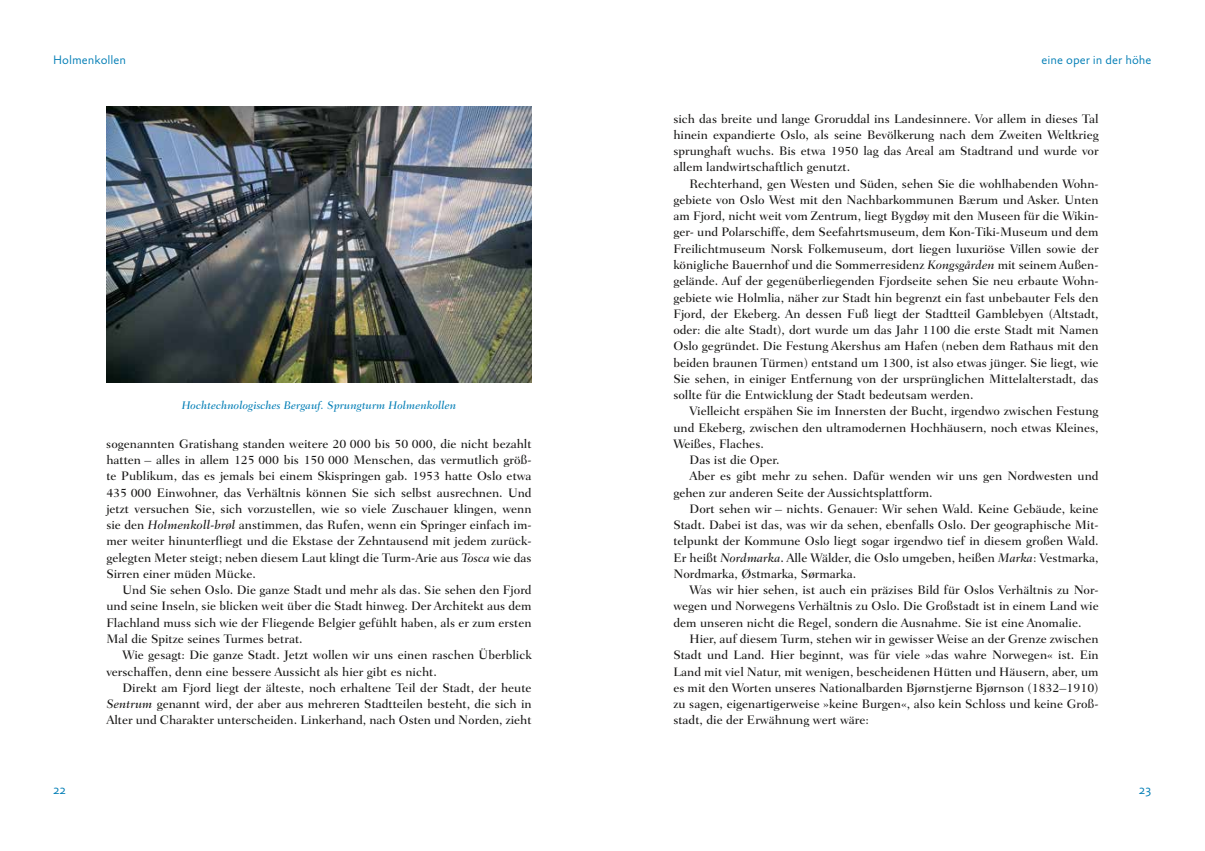
<style>
.page{position:relative;width:1205px;height:851px;background:#fff}
.page>*{position:absolute;margin:0;border:0;box-sizing:border-box;transform-origin:0 0}
.t1{font:500 12.5px/16.2px "Fairfield LT Std";color:#181716;text-align:justify}
.t2{font:300 12.5px "Absara Sans OT";color:#007db5}
.t3{font:italic 500 11.25px "Fairfield LT Std";color:#007db5}
.s1{font-style:italic}
</style>
<div class="page">
<img style="left:106px;top:106px;width:425px;height:277px">
<p class="t2" style="left:53px;top:53px;width:75px">Holmenkollen</p>
<p class="t2" style="left:1041px;top:53px;width:111px">eine oper in der höhe</p>
<p class="t3" style="left:182px;top:398px;width:276px">Hochtechnologisches Bergauf. Sprungturm Holmenkollen</p>
<p class="t1" style="left:106px;top:435px;width:427px">sogenannten Gratishang standen weitere 20 000 bis 50 000, die nicht bezahlt hatten – alles in allem 125 000 bis 150 000 Menschen, das vermutlich größ&shy;te Publikum, das es jemals bei einem Skispringen gab. 1953 hatte Oslo etwa 435 000 Einwohner, das Verhältnis können Sie sich selbst ausrechnen. Und jetzt versuchen Sie, sich vorzustellen, wie so viele Zuschauer klingen, wenn sie den <span class="s1">Holmenkoll-brøl</span> anstimmen, das Rufen, wenn ein Springer einfach im&shy;mer weiter hinunterfliegt und die Ekstase der Zehntausend mit jedem zurück&shy;gelegten Meter steigt; neben diesem Laut klingt die Turm-Arie aus <span class="s1">Tosca</span> wie das Sirren einer müden Mücke.</p>
<p class="t1" style="left:106px;top:582px;width:427px;text-indent:16px">Und Sie sehen Oslo. Die ganze Stadt und mehr als das. Sie sehen den Fjord und seine Inseln, sie blicken weit über die Stadt hinweg. Der Architekt aus dem Flachland muss sich wie der Fliegende Belgier gefühlt haben, als er zum ersten Mal die Spitze seines Turmes betrat.</p>
<p class="t1" style="left:106px;top:647px;width:427px;text-indent:16px">Wie gesagt: Die ganze Stadt. Jetzt wollen wir uns einen raschen Überblick verschaffen, denn eine bessere Aussicht als hier gibt es nicht.</p>
<p class="t1" style="left:106px;top:679px;width:427px;text-indent:16px">Direkt am Fjord liegt der älteste, noch erhaltene Teil der Stadt, der heute <span class="s1">Sentrum</span> genannt wird, der aber aus mehreren Stadtteilen besteht, die sich in Alter und Charakter unterscheiden. Linkerhand, nach Osten und Norden, zieht</p>
<p class="t1" style="left:673px;top:110px;width:427px">sich das breite und lange Groruddal ins Landesinnere. Vor allem in dieses Tal hinein expandierte Oslo, als seine Bevölkerung nach dem Zweiten Weltkrieg sprunghaft wuchs. Bis etwa 1950 lag das Areal am Stadtrand und wurde vor allem landwirtschaftlich genutzt.</p>
<p class="t1" style="left:673px;top:175px;width:427px;text-indent:16px">Rechterhand, gen Westen und Süden, sehen Sie die wohlhabenden Wohn&shy;gebiete von Oslo West mit den Nachbarkommunen Bærum und Asker. Unten am Fjord, nicht weit vom Zentrum, liegt Bygdøy mit den Museen für die Wikin&shy;ger- und Polarschiffe, dem Seefahrtsmuseum, dem Kon-Tiki-Museum und dem Freilichtmuseum Norsk Folkemuseum, dort liegen luxuriöse Villen sowie der königliche Bauernhof und die Sommerresidenz <span class="s1">Kongsgården</span> mit seinem Außen&shy;gelände. Auf der gegenüberliegenden Fjordseite sehen Sie neu erbaute Wohn&shy;gebiete wie Holmlia, näher zur Stadt hin begrenzt ein fast unbebauter Fels den Fjord, der Ekeberg. An dessen Fuß liegt der Stadtteil Gamblebyen (Altstadt, oder: die alte Stadt), dort wurde um das Jahr 1100 die erste Stadt mit Namen Oslo gegründet. Die Festung Akershus am Hafen (neben dem Rathaus mit den beiden braunen Türmen) entstand um 1300, ist also etwas jünger. Sie liegt, wie Sie sehen, in einiger Entfernung von der ursprünglichen Mittelalterstadt, das sollte für die Entwicklung der Stadt bedeutsam werden.</p>
<p class="t1" style="left:689px;top:403px;width:410px">Vielleicht erspähen Sie im Innersten der Bucht, irgendwo zwischen Festung</p>
<p class="t1" style="left:673px;top:419px;width:427px">und Ekeberg, zwischen den ultramodernen Hochhäusern, noch etwas Kleines,</p>
<p class="t1" style="left:673px;top:435px;width:92px">Weißes, Flaches.</p>
<p class="t1" style="left:689px;top:452px;width:92px">Das ist die Oper.</p>
<p class="t1" style="left:689px;top:468px;width:410px">Aber es gibt mehr zu sehen. Dafür wenden wir uns gen Nordwesten und</p>
<p class="t1" style="left:673px;top:484px;width:261px">gehen zur anderen Seite der Aussichtsplattform.</p>
<p class="t1" style="left:689px;top:500px;width:410px">Dort sehen wir – nichts. Genauer: Wir sehen Wald. Keine Gebäude, keine</p>
<p class="t1" style="left:673px;top:517px;width:427px">Stadt. Dabei ist das, was wir da sehen, ebenfalls Oslo. Der geographische Mit-</p>
<p class="t1" style="left:673px;top:533px;width:427px">telpunkt der Kommune Oslo liegt sogar irgendwo tief in diesem großen Wald.</p>
<p class="t1" style="left:673px;top:549px;width:427px">Er heißt <span class="s1">Nordmarka</span>. Alle Wälder, die Oslo umgeben, heißen <span class="s1">Marka</span>: Vestmarka,</p>
<p class="t1" style="left:673px;top:565px;width:184px">Nordmarka, Østmarka, Sørmarka.</p>
<p class="t1" style="left:689px;top:582px;width:410px">Was wir hier sehen, ist auch ein präzises Bild für Oslos Verhältnis zu Nor-</p>
<p class="t1" style="left:673px;top:598px;width:427px">wegen und Norwegens Verhältnis zu Oslo. Die Großstadt ist in einem Land wie</p>
<p class="t1" style="left:673px;top:614px;width:410px">dem unseren nicht die Regel, sondern die Ausnahme. Sie ist eine Anomalie.</p>
<p class="t1" style="left:689px;top:630px;width:410px">Hier, auf diesem Turm, stehen wir in gewisser Weise an der Grenze zwischen</p>
<p class="t1" style="left:673px;top:647px;width:427px">Stadt und Land. Hier beginnt, was für viele »das wahre Norwegen« ist. Ein</p>
<p class="t1" style="left:673px;top:663px;width:427px">Land mit viel Natur, mit wenigen, bescheidenen Hütten und Häusern, aber, um</p>
<p class="t1" style="left:673px;top:679px;width:427px">es mit den Worten unseres Nationalbarden Bjørnstjerne Bjørnson (1832–1910)</p>
<p class="t1" style="left:673px;top:695px;width:427px">zu sagen, eigenartigerweise »keine Burgen«, also kein Schloss und keine Groß-</p>
<p class="t1" style="left:673px;top:712px;width:197px">stadt, die der Erwähnung wert wäre:</p>
<p class="t2" style="left:53px;top:783px;width:14px">22</p>
<p class="t2" style="left:1138px;top:783px;width:14px">23</p>
</div>
